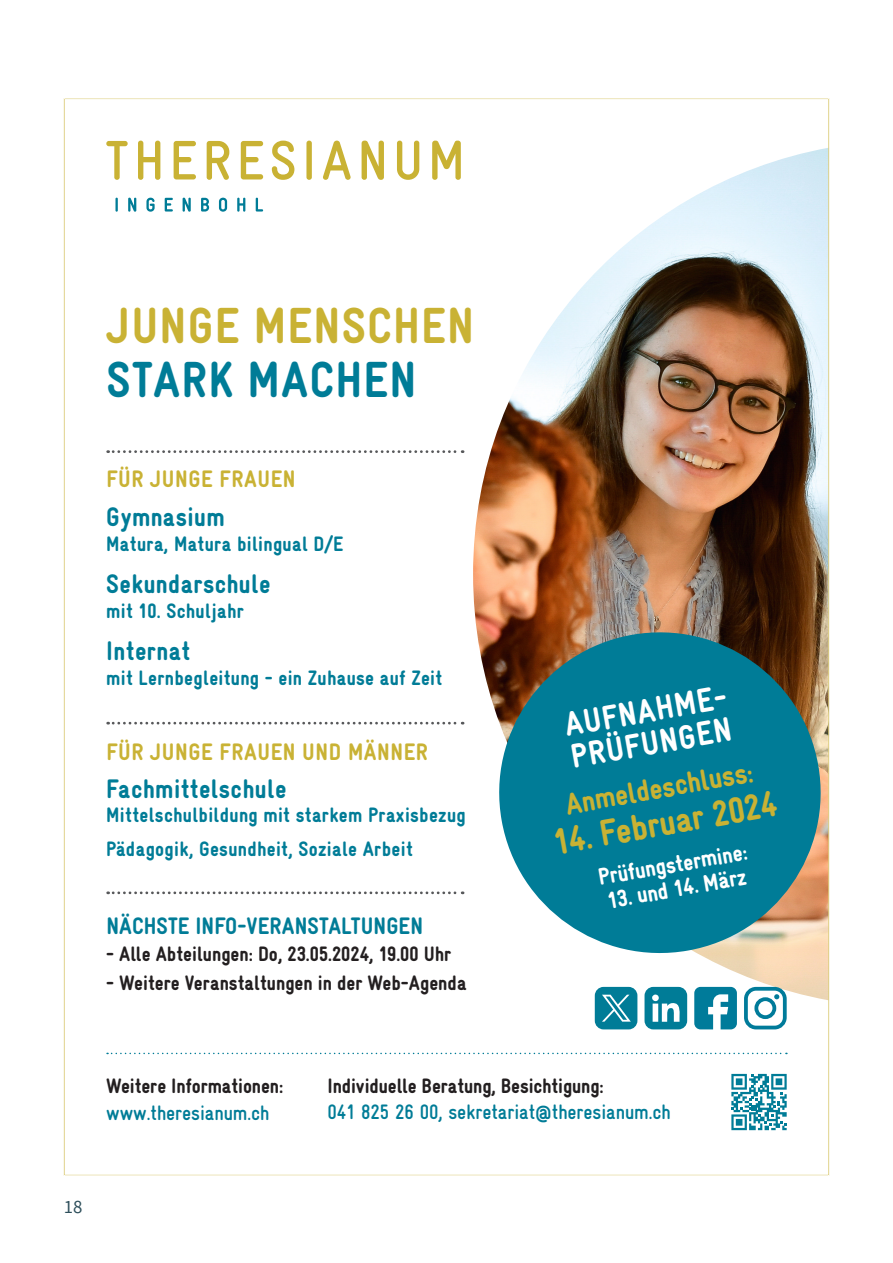
<style>
.page{position:relative;width:893px;height:1263px;background:#fff}
.page>*{position:absolute;margin:0;border:0;box-sizing:border-box;transform-origin:0 0}
.t1{font:900 50.85px "Gravur Condensed Pro";letter-spacing:.025em;color:#c9b234}
.t2{font:900 50.85px "Gravur Condensed Pro";letter-spacing:.025em;color:#007c97}
.t3{font:900 36.9px "Gravur Condensed Pro";color:#c9b234}
.t4{font:900 34.05px/32.8px "Gravur Condensed Pro";color:#fff}
.t5{font:900 30.45px "Gravur Condensed Pro";color:#c9b234}
.t6{font:900 27px "Gravur Condensed Pro";letter-spacing:.015em;color:#007c97}
.t7{font:900 24px "Gravur Condensed Pro";letter-spacing:.025em;color:#c9b234}
.t8{font:900 24px "Gravur Condensed Pro";letter-spacing:.005em;color:#007c97}
.t9{font:900 23.85px "Gravur Condensed Pro";color:#fff}
.t10{font:900 21px/33.3px "Gravur Condensed Pro";letter-spacing:.015em;color:#007c97}
.t11{font:900 21px "Gravur Condensed Pro";letter-spacing:-.005em;color:#231f20}
.t12{font:700 21px "Gravur Condensed Pro";letter-spacing:-.005em;color:#007c97}
.t13{font:18.75px "Source Sans Pro";color:#2e4f5b}
</style>
<div class="page">
<img style="left:473px;top:148px;width:354px;height:852px">
<svg style="left:731px;top:1074px;width:56px;height:56px"></svg>
<svg style="left:107px;top:1053px;width:680px;height:1px"></svg>
<svg style="left:108px;top:450px;width:355px;height:3px"></svg>
<svg style="left:108px;top:722px;width:355px;height:2px"></svg>
<svg style="left:108px;top:891px;width:355px;height:3px"></svg>
<svg style="left:486px;top:619px;width:341px;height:347px;background:#3b8792"></svg>
<svg style="left:694px;top:987px;width:43px;height:42px"></svg>
<div style="left:754px;top:997px;width:22px;height:22px;border:4px solid #007b9a;border-radius:50%"></div>
<svg style="left:774px;top:994px;width:5px;height:5px"></svg>
<div style="left:744px;top:987px;width:43px;height:42px;border:4px solid #007b9a;border-radius:10px"></div>
<div style="left:644px;top:987px;width:43px;height:42px;background:#007c97;border-radius:9px"></div>
<svg style="left:652px;top:994px;width:28px;height:28px"></svg>
<div style="left:595px;top:987px;width:42px;height:42px;background:#007c97;border-radius:9px"></div>
<svg style="left:602px;top:995px;width:29px;height:27px"></svg>
<svg style="left:106px;top:141px;width:22px;height:39px"></svg>
<svg style="left:138px;top:141px;width:22px;height:39px"></svg>
<svg style="left:174px;top:141px;width:22px;height:38px"></svg>
<svg style="left:207px;top:141px;width:22px;height:39px"></svg>
<svg style="left:241px;top:141px;width:22px;height:38px"></svg>
<svg style="left:272px;top:141px;width:22px;height:39px"></svg>
<div style="left:306px;top:141px;width:6px;height:39px;background:#c9b234;border-radius:3px"></div>
<svg style="left:323px;top:141px;width:28px;height:39px"></svg>
<svg style="left:362px;top:141px;width:22px;height:39px"></svg>
<svg style="left:397px;top:141px;width:22px;height:39px"></svg>
<svg style="left:432px;top:141px;width:29px;height:39px"></svg>
<hr style="left:115px;top:198px;width:3px;height:14px;background:#007c97">
<svg style="left:128px;top:198px;width:8px;height:14px"></svg>
<svg style="left:146px;top:198px;width:9px;height:14px"></svg>
<svg style="left:165px;top:198px;width:8px;height:14px"></svg>
<svg style="left:183px;top:198px;width:8px;height:14px"></svg>
<svg style="left:201px;top:198px;width:8px;height:14px"></svg>
<svg style="left:219px;top:198px;width:8px;height:14px"></svg>
<svg style="left:237px;top:198px;width:8px;height:14px"></svg>
<svg style="left:256px;top:198px;width:7px;height:14px"></svg>
<h1 class="t1" style="left:107px;top:297px;width:369px">JUNGE MENSCHEN</h1>
<h1 class="t2" style="left:107px;top:352px;width:311px">STARK MACHEN</h1>
<p class="t7" style="left:106px;top:466px;width:191px">FÜR JUNGE FRAUEN</p>
<p class="t6" style="left:106px;top:502px;width:120px">Gymnasium</p>
<p class="t10" style="left:106px;top:527px;width:239px">Matura, Matura bilingual D/E</p>
<p class="t6" style="left:106px;top:569px;width:166px">Sekundarschule</p>
<p class="t10" style="left:106px;top:594px;width:139px">mit 10. Schuljahr</p>
<p class="t6" style="left:106px;top:636px;width:86px">Internat</p>
<p class="t10" style="left:106px;top:661px;width:338px">mit Lernbegleitung - ein Zuhause auf Zeit</p>
<p class="t7" style="left:106px;top:739px;width:323px">FÜR JUNGE FRAUEN UND MÄNNER</p>
<p class="t6" style="left:106px;top:774px;width:182px">Fachmittelschule</p>
<p class="t10" style="left:106px;top:799px;width:361px">Mittelschulbildung mit starkem Praxisbezug<br>Pädagogik, Gesundheit, Soziale Arbeit</p>
<p class="t8" style="left:106px;top:912px;width:318px">NÄCHSTE INFO-VERANSTALTUNGEN</p>
<p class="t11" style="left:106px;top:942px;width:347px">- Alle Abteilungen: Do, 23.05.2024, 19.00 Uhr</p>
<p class="t11" style="left:106px;top:971px;width:362px">- Weitere Veranstaltungen in der Web-Agenda</p>
<h3 class="t4" style="left:562px;top:709px;width:166px;rotate:-10deg">AUFNAHME-<br>PRÜFUNGEN</h3>
<h3 class="t5" style="left:563px;top:787px;width:191px;rotate:-10deg">Anmeldeschluss:</h3>
<h2 class="t3" style="left:550px;top:822px;width:228px;rotate:-10deg">14. Februar 2024</h2>
<p class="t9" style="left:596px;top:864px;width:152px;rotate:-10deg">Prüfungstermine:</p>
<p class="t9" style="left:605px;top:887px;width:142px;rotate:-10deg">13. und 14. März</p>
<p class="t11" style="left:106px;top:1074px;width:178px">Weitere Informationen:</p>
<p class="t12" style="left:106px;top:1101px;width:165px">www.theresianum.ch</p>
<p class="t13" style="left:64px;top:1195px;width:20px">18</p>
<p class="t11" style="left:327px;top:1074px;width:278px">Individuelle Beratung, Besichtigung:</p>
<p class="t12" style="left:327px;top:1100px;width:345px">041 825 26 00, sekretariat@theresianum.ch</p>
</div>
